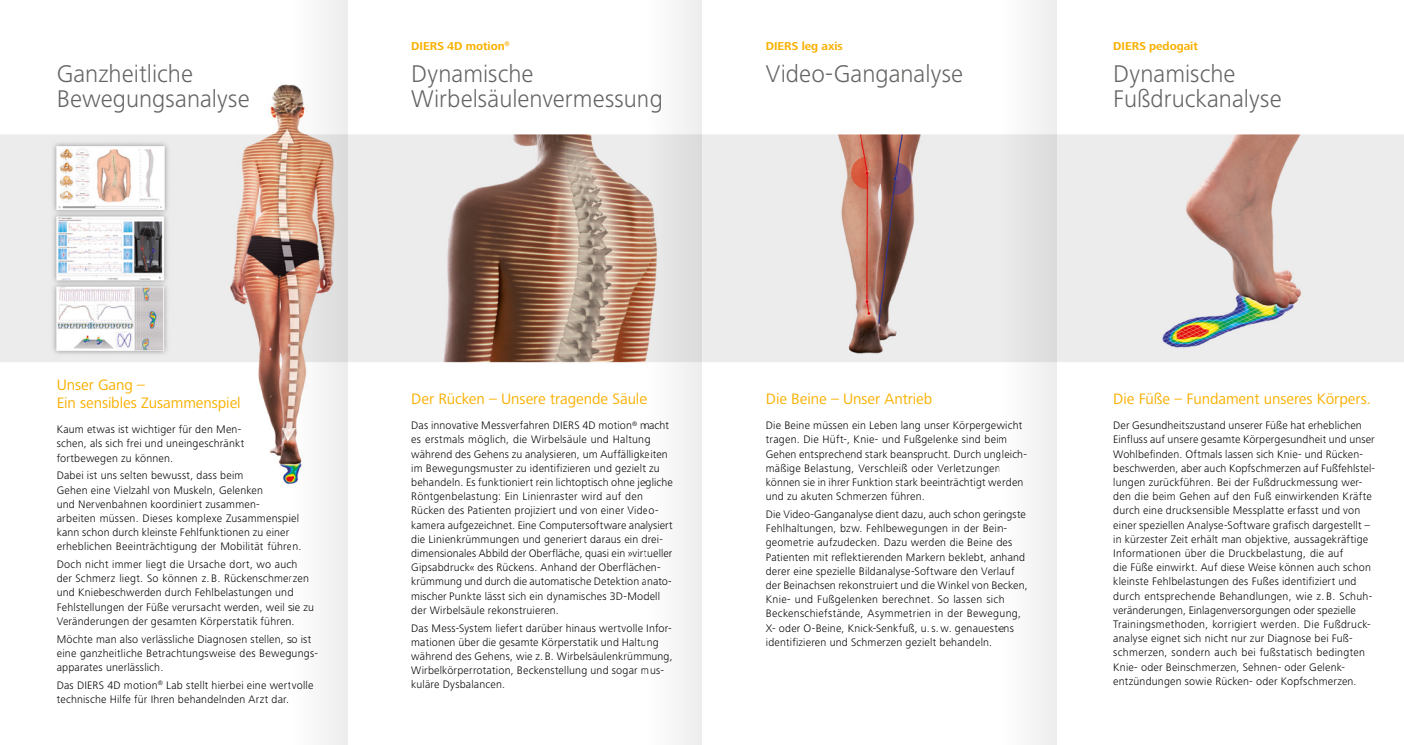
<style>
.page{position:relative;width:1404px;height:745px;background:#fff}
.page>*{position:absolute;margin:0;border:0;box-sizing:border-box;transform-origin:0 0}
.t1{font:300 25px/25px "Frutiger Next LT";color:#636362}
.t2{font:15.62px/18.1px "Frutiger Next LT";letter-spacing:-.005em;color:#f9b000}
.t3{font:700 11.88px "Frutiger Next LT";color:#f9b000}
.t4{font:300 11.25px/14.1px "Frutiger Next LT";letter-spacing:.015em;color:#000}
</style>
<div class="page">
<img style="left:0;top:0;width:1403px;height:744px">
<svg style="left:291px;top:0;width:56px;height:744px"></svg>
<svg style="left:645px;top:0;width:57px;height:744px"></svg>
<div style="left:999px;top:0;width:57px;height:744px;background:linear-gradient(to right,#f9f9f9,#e7e7e7)"></div>
<h1 class="t1" style="left:57px;top:61px;width:194px">Ganzheitliche<br>Bewegungsanalyse</h1>
<p class="t3" style="left:411px;top:39px;width:100px">DIERS 4D motion<sup>®</sup></p>
<h1 class="t1" style="left:411px;top:61px;width:253px">Dynamische<br>Wirbelsäulenvermessung</h1>
<p class="t3" style="left:765px;top:39px;width:78px">DIERS leg axis</p>
<h1 class="t1" style="left:765px;top:61px;width:199px">Video-Ganganalyse</h1>
<p class="t3" style="left:1113px;top:39px;width:86px">DIERS pedogait</p>
<h1 class="t1" style="left:1113px;top:61px;width:170px">Dynamische<br>Fußdruckanalyse</h1>
<h2 class="t2" style="left:57px;top:376px;width:185px">Unser Gang –<br>Ein sensibles Zusammenspiel</h2>
<p class="t4" style="left:57px;top:422px;width:189px">Kaum etwas ist wichtiger für den Men&shy;schen, als sich frei und uneingeschränkt fortbewegen zu können.</p>
<p class="t4" style="left:57px;top:468px;width:246px">Dabei ist uns selten bewusst, dass beim<br>Gehen eine Vielzahl von Muskeln, Gelenken<br>und Nervenbahnen koordiniert zusammen-<br>arbeiten müssen. Dieses komplexe Zusammenspiel kann schon durch kleinste Fehlfunktionen zu einer erheblichen Beeinträchtigung der Mobilität führen.</p>
<p class="t4" style="left:57px;top:557px;width:259px">Doch nicht immer liegt die Ursache dort, wo auch der Schmerz liegt. So können z. B. Rückenschmerzen und Kniebeschwerden durch Fehlbelastungen und Fehlstellungen der Füße verursacht werden, weil sie zu Veränderungen der gesamten Körperstatik führen.</p>
<p class="t4" style="left:57px;top:631px;width:263px">Möchte man also verlässliche Diagnosen stellen, so ist eine ganzheitliche Betrachtungsweise des Bewegungs&shy;apparates unerlässlich.</p>
<p class="t4" style="left:57px;top:677px;width:258px">Das DIERS 4D motion<sup>®</sup> Lab stellt hierbei eine wertvolle technische Hilfe für Ihren behandelnden Arzt dar.</p>
<h2 class="t2" style="left:411px;top:390px;width:237px">Der Rücken – Unsere tragende Säule</h2>
<p class="t4" style="left:411px;top:418px;width:263px">Das innovative Messverfahren DIERS 4D motion<sup>®</sup> macht es erstmals möglich, die Wirbelsäule und Haltung während des Gehens zu analysieren, um Auffälligkeiten im Bewegungsmuster zu identifizieren und gezielt zu behandeln. Es funktioniert rein lichtoptisch ohne jegliche Röntgenbelastung: Ein Linienraster wird auf den Rücken des Patienten projiziert und von einer Video&shy;kamera aufgezeichnet. Eine Computersoftware analysiert die Linienkrümmungen und generiert daraus ein drei&shy;dimensionales Abbild der Oberfläche, quasi ein »virtueller Gipsabdruck« des Rückens. Anhand der Oberflächen&shy;krümmung und durch die automatische Detektion anato&shy;mischer Punkte lässt sich ein dynamisches 3D-Modell der Wirbelsäule rekonstruieren.</p>
<p class="t4" style="left:411px;top:620px;width:263px">Das Mess-System liefert darüber hinaus wertvolle Infor&shy;mationen über die gesamte Körperstatik und Haltung während des Gehens, wie z. B. Wirbelsäulenkrümmung, Wirbelkörperrotation, Beckenstellung und sogar mus&shy;kuläre Dysbalancen.</p>
<h2 class="t2" style="left:765px;top:390px;width:168px">Die Beine – Unser Antrieb</h2>
<p class="t4" style="left:765px;top:418px;width:262px">Die Beine müssen ein Leben lang unser Körpergewicht tragen. Die Hüft-, Knie- und Fußgelenke sind beim Gehen entsprechend stark beansprucht. Durch ungleich&shy;mäßige Belastung, Verschleiß oder Verletzungen können sie in ihrer Funktion stark beeinträchtigt werden und zu akuten Schmerzen führen.</p>
<p class="t4" style="left:765px;top:507px;width:263px">Die Video-Ganganalyse dient dazu, auch schon geringste Fehlhaltungen, bzw. Fehlbewegungen in der Bein&shy;geometrie aufzudecken. Dazu werden die Beine des Patienten mit reflektierenden Markern beklebt, anhand derer eine spezielle Bildanalyse-Software den Verlauf der Beinachsen rekonstruiert und die Winkel von Becken, Knie- und Fußgelenken berechnet. So lassen sich Beckenschiefstände, Asymmetrien in der Bewegung, X- oder O-Beine, Knick-Senkfuß, u.s.w. genauestens identifizieren und Schmerzen gezielt behandeln.</p>
<h2 class="t2" style="left:1113px;top:390px;width:259px">Die Füße – Fundament unseres Körpers.</h2>
<p class="t4" style="left:1113px;top:418px;width:263px">Der Gesundheitszustand unserer Füße hat erheblichen Einfluss auf unsere gesamte Körpergesundheit und unser Wohlbefinden. Oftmals lassen sich Knie- und Rücken&shy;beschwerden, aber auch Kopfschmerzen auf Fußfehlstel&shy;lungen zurückführen. Bei der Fußdruckmessung wer&shy;den die beim Gehen auf den Fuß einwirkenden Kräfte durch eine drucksensible Messplatte erfasst und von einer speziellen Analyse-Software grafisch dargestellt – in kürzester Zeit erhält man objektive, aussagekräftige Informationen über die Druckbelastung, die auf<br>die Füße einwirkt. Auf diese Weise können auch schon kleinste Fehlbelastungen des Fußes identifiziert und durch entsprechende Behandlungen, wie z. B. Schuh&shy;veränderungen, Einlagenversorgungen oder spezielle Trainingsmethoden, korrigiert werden. Die Fußdruck&shy;analyse eignet sich nicht nur zur Diagnose bei Fuß&shy;schmerzen, sondern auch bei fußstatisch bedingten Knie- oder Beinschmerzen, Sehnen- oder Gelenk&shy;entzündungen sowie Rücken- oder Kopfschmerzen.</p>
</div>
